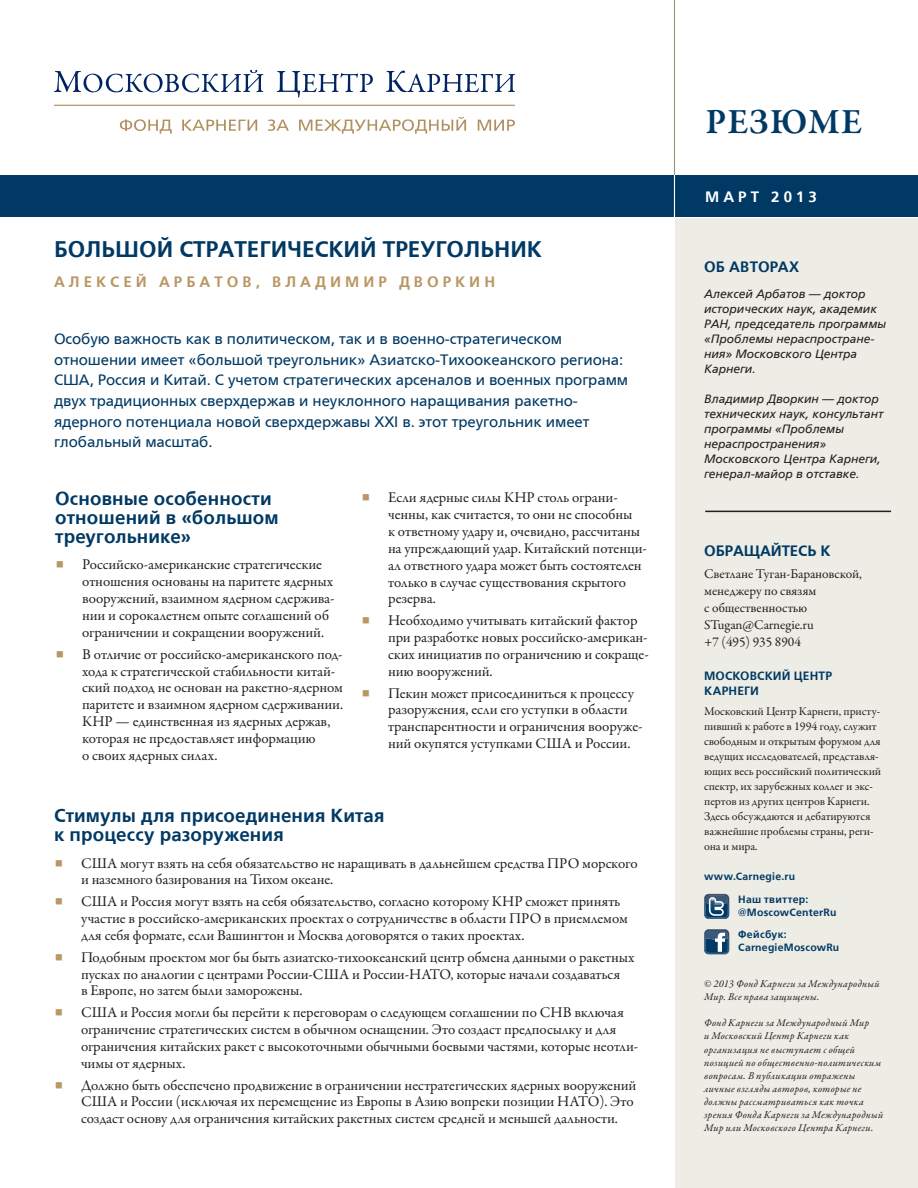
<style>
.page{position:relative;width:918px;height:1188px;background:#fff}
.page>*{position:absolute;margin:0;border:0;box-sizing:border-box;transform-origin:0 0}
.t1{font:600 36px "Garamond Premr Pro";letter-spacing:.03em;color:#003964}
.t2{font:700 22.5px "Frutiger LTCYR";color:#003964}
.t3{font:21px "Wingdings";color:#b99764}
.Section_Headers{font:700 18.75px/18.8px "Frutiger LTCYR";letter-spacing:.01em;color:#003964}
.t4{font:15px/16.8px "Garamond Premr Pro";letter-spacing:-.005em;color:#231f20}
.Intro_Paragraph{font:15px/20.7px "Frutiger LTCYR";letter-spacing:-.005em;color:#003964}
.Author_Name{font:700 15px "Frutiger LTCYR";letter-spacing:.27em;color:#b99764}
.Contact_title{font:700 15px "Frutiger LTCYR";letter-spacing:-.005em;color:#003964}
.About_The_Author_tit{font:700 15px "Frutiger LTCYR";letter-spacing:.01em;color:#003964}
.t5{font:700 15px "Frutiger LTCYR";letter-spacing:.27em;color:#fff}
.Contact_body{font:13.5px/16.8px "Garamond Premr Pro";letter-spacing:-.005em;color:#231f20}
.About_CMC_body{font:12px "Garamond Premr Pro";letter-spacing:-.005em;color:#231f20}
.ABOUT_THE_AUTHOR_TEX{font:italic 12px/15px "Frutiger LTCYR";color:#231f20}
.About_CMC_Title{font:700 12px/15px "Frutiger LTCYR";letter-spacing:.015em;color:#003964}
.COPY_RIGHT_TEXT{font:italic 10.5px/13.2px "Garamond Premr Pro";letter-spacing:.03em;color:#231f20}
.URL_FB_Twitter{font:700 10.5px/13.2px "Frutiger LTCYR";letter-spacing:.02em;color:#003964}
</style>
<div class="page">
<div style="left:675px;top:212px;width:243px;height:976px;background:#edece5"></div>
<div style="left:0;top:176px;width:918px;height:41px;background:#003964"></div>
<hr style="left:674px;top:0;width:1px;height:252px;background:#fff">
<hr style="left:674px;top:0;width:1px;height:175px;background:#959381">
<hr style="left:0;top:217px;width:918px;height:1px;background:#fff">
<svg style="left:54px;top:70px;width:209px;height:22px"></svg>
<svg style="left:277px;top:71px;width:96px;height:27px"></svg>
<svg style="left:386px;top:71px;width:129px;height:21px"></svg>
<hr style="left:54px;top:105px;width:461px;height:1px;background:#b0905f">
<svg style="left:120px;top:119px;width:52px;height:15px"></svg>
<svg style="left:182px;top:120px;width:75px;height:11px"></svg>
<svg style="left:268px;top:119px;width:21px;height:12px"></svg>
<svg style="left:299px;top:117px;width:167px;height:17px"></svg>
<svg style="left:478px;top:120px;width:37px;height:11px"></svg>
<svg style="left:704px;top:894px;width:25px;height:25px"></svg>
<svg style="left:704px;top:929px;width:25px;height:25px"></svg>
<hr style="left:705px;top:511px;width:186px;height:1px;background:#231f20">
<p class="t2" style="left:54px;top:236px;width:489px">БОЛЬШОЙ СТРАТЕГИЧЕСКИЙ ТРЕУГОЛЬНИК</p>
<p class="Author_Name" style="left:399px;top:273px;width:98px">ДВОРКИН</p>
<p class="Author_Name" style="left:54px;top:273px;width:94px">АЛЕКСЕЙ</p>
<p class="Author_Name" style="left:159px;top:273px;width:102px">АРБАТОВ,</p>
<p class="Author_Name" style="left:272px;top:273px;width:116px">ВЛАДИМИР</p>
<p class="Intro_Paragraph" style="left:54px;top:329px;width:576px">Особую важность как в политическом, так и в военно-стратегическом отношении имеет «большой треугольник» Азиатско-Тихоокеанского региона:<br>США, Россия и Китай С. учетом стратегических арсеналов и военных программ</p>
<p class="Intro_Paragraph" style="left:54px;top:411px;width:537px">ядерного потенциала новой сверхдержавы XXI .в этот треугольник имеет</p>
<p class="Intro_Paragraph" style="left:54px;top:390px;width:525px">двух традиционных сверхдержав и неуклонного наращивания ракетно-</p>
<p class="Intro_Paragraph" style="left:54px;top:432px;width:160px">глобальный масштаб.</p>
<p class="Section_Headers" style="left:55px;top:490px;width:225px">Основные особенности отношений в «большом треугольнике«</p>
<p class="t4" style="left:82px;top:557px;width:242px">Российско-американские стратегические</p>
<p class="t3" style="left:55px;top:554px;width:11px">▪</p>
<p class="t3" style="left:55px;top:643px;width:11px">▪</p>
<p class="t4" style="left:82px;top:574px;width:253px">отношения основаны на паритете ядерных</p>
<p class="t4" style="left:82px;top:607px;width:248px">нии и сорокалетнем опыте соглашений об</p>
<p class="t4" style="left:82px;top:590px;width:254px">вооружений, взаимном ядерном сдержива-</p>
<p class="t4" style="left:82px;top:624px;width:243px">ограничении и сокращении вооружений.</p>
<p class="t4" style="left:82px;top:646px;width:262px">В отличие от российско-американского под-</p>
<p class="t4" style="left:82px;top:663px;width:255px">хода к стратегической стабильности китай-</p>
<p class="t4" style="left:82px;top:680px;width:263px">ский подход не основан на ракетно-ядерном</p>
<p class="t4" style="left:82px;top:697px;width:263px">паритете и взаимном ядерном сдерживании.<br>КНР — единственная из ядерных держав, которая не предоставляет информацию<br>о своих ядерных силах.</p>
<p class="t3" style="left:361px;top:486px;width:11px">▪</p>
<p class="t3" style="left:361px;top:609px;width:11px">▪</p>
<p class="t3" style="left:361px;top:682px;width:11px">▪</p>
<p class="t4" style="left:388px;top:489px;width:231px">Если ядерные силы КНР столь ограни-</p>
<p class="t4" style="left:388px;top:506px;width:246px">ченны, как считается то, они не способны</p>
<p class="t4" style="left:388px;top:523px;width:254px">к ответному удару ,и очевидно, рассчитаны</p>
<p class="t4" style="left:388px;top:557px;width:255px">ал ответного удара может быть состоятелен</p>
<p class="t4" style="left:388px;top:540px;width:260px">на упреждающий удар. Китайский потенци-</p>
<p class="t4" style="left:388px;top:574px;width:239px">только в случае существования скрытого резерва.</p>
<p class="t4" style="left:388px;top:612px;width:251px">Необходимо учитывать китайский фактор</p>
<p class="t4" style="left:388px;top:629px;width:261px">при разработке новых российско-американ-</p>
<p class="t4" style="left:388px;top:646px;width:262px">ских инициатив по ограничению и сокраще-</p>
<p class="t4" style="left:388px;top:663px;width:106px">нию вооружений.</p>
<p class="t4" style="left:388px;top:685px;width:247px">Пекин может присоединиться к процессу</p>
<p class="t4" style="left:388px;top:702px;width:241px">разоружения, если его уступки в области</p>
<p class="t4" style="left:388px;top:735px;width:244px">ний окупятся уступками США и России.</p>
<p class="t4" style="left:388px;top:719px;width:256px">транспарентности и ограничения вооруже-</p>
<p class="Section_Headers" style="left:54px;top:807px;width:332px">Стимулы для присоединения Китая к процессу разоружения</p>
<p class="t4" style="left:81px;top:855px;width:558px">США могут взять на себя обязательство не наращивать в дальнейшем средства ПРО морского</p>
<p class="t3" style="left:54px;top:852px;width:11px">▪</p>
<p class="t3" style="left:54px;top:890px;width:11px">▪</p>
<p class="t3" style="left:54px;top:946px;width:11px">▪</p>
<p class="t3" style="left:54px;top:1001px;width:11px">▪</p>
<p class="t3" style="left:54px;top:1074px;width:11px">▪</p>
<p class="t4" style="left:81px;top:872px;width:254px">и наземного базирования на Тихом океане.</p>
<p class="t4" style="left:81px;top:893px;width:541px">США и Россия могут взять на себя обязательство, согласно которому КНР сможет принять</p>
<p class="t4" style="left:81px;top:910px;width:548px">участие в российско-американских проектах о сотрудничестве в области ПРО в приемлемом для себя формате, если Вашингтон и Москва договорятся о таких проектах.</p>
<p class="t4" style="left:81px;top:949px;width:555px">Подобным проектом мог бы быть азиатско-тихоокеанский центр обмена данными о ракетных</p>
<p class="t4" style="left:81px;top:966px;width:541px">пусках по аналогии с центрами России-США и России-НАТО, которые начали создаваться в Европе, но затем были заморожены.</p>
<p class="t4" style="left:81px;top:1004px;width:545px">США и Россия могли бы перейти к переговорам о следующем соглашении по СНВ включая</p>
<p class="t4" style="left:81px;top:1021px;width:537px">ограничение стратегических систем в обычном оснащении. Это создаст предпосылку и для</p>
<p class="t4" style="left:81px;top:1055px;width:106px">чимы от ядерных.</p>
<p class="t4" style="left:81px;top:1038px;width:559px">ограничения китайских ракет с высокоточными обычными боевыми частями, которые неотли-</p>
<p class="t4" style="left:81px;top:1077px;width:557px">Должно быть обеспечено продвижение в ограничении нестратегических ядерных вооружений</p>
<p class="t4" style="left:81px;top:1094px;width:554px">США и России (исключая их перемещение из Европы в Азию вопреки позиции НАТО .) Это создаст основу для ограничения китайских ракетных систем средней и меньшей дальности.</p>
<p class="t1" style="left:705px;top:99px;width:158px">РЕЗЮМЕ</p>
<p class="t5" style="left:705px;top:188px;width:55px">МАРТ</p>
<p class="t5" style="left:771px;top:188px;width:47px">2013</p>
<p class="About_The_Author_tit" style="left:704px;top:259px;width:97px">ОБ АВТОРАХ</p>
<p class="ABOUT_THE_AUTHOR_TEX" style="left:704px;top:286px;width:183px">Алексей Арбатов — доктор исторических наук, академик<br>РАН, председатель программы</p>
<p class="ABOUT_THE_AUTHOR_TEX" style="left:704px;top:346px;width:155px">ния» Московского Центра</p>
<p class="ABOUT_THE_AUTHOR_TEX" style="left:704px;top:331px;width:172px">«Проблемы нераспростране-</p>
<p class="ABOUT_THE_AUTHOR_TEX" style="left:704px;top:361px;width:53px">Карнеги.</p>
<p class="ABOUT_THE_AUTHOR_TEX" style="left:704px;top:391px;width:181px">Владимир Дворкин — доктор технических наук, консультант программы «Проблемы нераспространения«<br>Московского Центра Карнеги, генерал-майор в отставке.</p>
<p class="Contact_title" style="left:704px;top:543px;width:128px">ОБРАЩАЙТЕСЬ К</p>
<p class="Contact_body" style="left:704px;top:566px;width:159px">Светлане Туган-Барановской, менеджеру по связям<br>с общественностью</p>
<p class="Contact_body" style="left:704px;top:617px;width:111px">STugan@Carnegie r u.</p>
<p class="Contact_body" style="left:704px;top:634px;width:98px">+7 )495( 935 8904</p>
<p class="About_CMC_Title" style="left:704px;top:668px;width:130px">МОСКОВСКИЙ ЦЕНТР<br>КАРНЕГИ</p>
<p class="About_CMC_body" style="left:704px;top:719px;width:174px">пивший к работе в 1994 году, служит</p>
<p class="About_CMC_body" style="left:704px;top:704px;width:178px">Московский Центр Карнеги, присту-</p>
<p class="About_CMC_body" style="left:704px;top:734px;width:178px">свободным и открытым форумом для</p>
<p class="About_CMC_body" style="left:704px;top:764px;width:179px">ющих весь российский политический</p>
<p class="About_CMC_body" style="left:704px;top:749px;width:176px">ведущих исследователей, представля-</p>
<p class="About_CMC_body" style="left:704px;top:794px;width:167px">пертов из других центров Карнеги.</p>
<p class="About_CMC_body" style="left:704px;top:779px;width:170px">спектр, их зарубежных коллег и экс-</p>
<p class="About_CMC_body" style="left:704px;top:809px;width:168px">Здесь обсуждаются и дебатируются</p>
<p class="About_CMC_body" style="left:704px;top:839px;width:55px">она и мира.</p>
<p class="About_CMC_body" style="left:704px;top:824px;width:171px">важнейшие проблемы страны, реги-</p>
<p class="URL_FB_Twitter" style="left:704px;top:870px;width:93px">www.Carnegie.ru</p>
<p class="URL_FB_Twitter" style="left:738px;top:892px;width:100px">Наш твиттер: @MoscowCenterRu</p>
<p class="URL_FB_Twitter" style="left:738px;top:928px;width:103px">Фейсбук:<br>CarnegieMoscowRu</p>
<p class="COPY_RIGHT_TEXT" style="left:704px;top:978px;width:177px">© 2013 Фонд Карнеги за Международный<br>Мир. Все права защищены.</p>
<p class="COPY_RIGHT_TEXT" style="left:704px;top:1017px;width:181px">Фонд Карнеги за Международный Мир<br>и Московский Центр Карнеги как организация не выступает с общей позицией по общественно-политическим вопросам В. публикации отражены личные взгляды авторов, которые не должны рассматриваться как точка зрения Фонда Карнеги за Международный Мир или Московского Центра Карнеги.</p>
</div>
